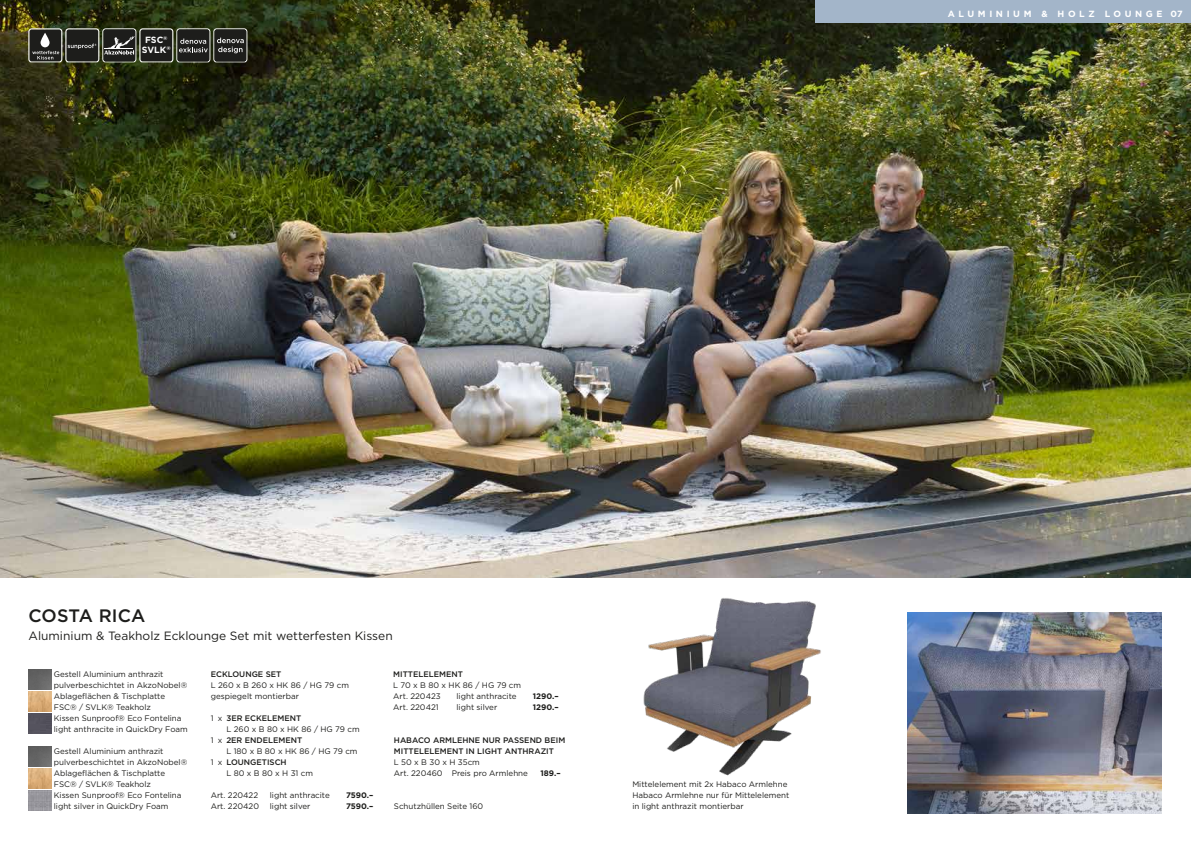
<style>
.page{position:relative;width:1191px;height:842px;background:#fff}
.page>*{position:absolute;margin:0;border:0;box-sizing:border-box;transform-origin:0 0}
.t1{font:500 18px "Gotham";letter-spacing:.005em;color:#1d1d1b}
.t2{font:12px "Gotham";color:#1d1d1b}
.t3{font:700 9px/10.8px "Gotham";letter-spacing:.4em;color:#fff;text-align:center}
.t4{font:8px/11px "Gotham";color:#1d1d1b}
.t5{font:500 8px/11px "Gotham";color:#1d1d1b}
.t6{font:700 8px "Gotham";color:#1d1d1b}
.s1{font-weight:400}
</style>
<div class="page">
<img style="left:0;top:0;width:1191px;height:578px">
<img style="left:28px;top:669px;width:23px;height:20px">
<img style="left:28px;top:691px;width:23px;height:20px">
<img style="left:28px;top:713px;width:23px;height:20px">
<img style="left:28px;top:746px;width:23px;height:20px">
<img style="left:28px;top:768px;width:23px;height:20px">
<img style="left:28px;top:790px;width:23px;height:20px">
<div style="left:815px;top:0;width:376px;height:23px;background:#a3b5c9"></div>
<svg style="left:28px;top:28px;width:219px;height:34px;background:#41423d"></svg>
<img style="left:907px;top:612px;width:254px;height:202px">
<img style="left:643px;top:598px;width:178px;height:178px">
<p class="t3" style="left:142px;top:34px;width:30px">FSC<sup>®<br></sup>SVLK<sup>®</sup></p>
<p class="t3" style="left:947px;top:8px;width:216px">ALUMINIUM &amp; HOLZ LOUNGE</p>
<p class="t3" style="left:1170px;top:8px;width:14px">07</p>
<h1 class="t1" style="left:29px;top:604px;width:118px">COSTA RICA</h1>
<h2 class="t2" style="left:29px;top:628px;width:366px">Aluminium &amp; Teakholz Ecklounge Set mit wetterfesten Kissen</h2>
<p class="t4" style="left:54px;top:669px;width:135px">Gestell Aluminium anthrazit pulverbeschichtet in AkzoNobel®<br>Ablageflächen &amp; Tischplatte<br>FSC® / SVLK® Teakholz<br>Kissen Sunproof® Eco Fontelina light anthracite in QuickDry Foam</p>
<p class="t4" style="left:54px;top:746px;width:135px">Gestell Aluminium anthrazit pulverbeschichtet in AkzoNobel®<br>Ablageflächen &amp; Tischplatte<br>FSC® / SVLK® Teakholz<br>Kissen Sunproof® Eco Fontelina light silver in QuickDry Foam</p>
<p class="t5" style="left:211px;top:669px;width:72px">ECKLOUNGE SET</p>
<p class="t4" style="left:211px;top:680px;width:140px">L 260 x B 260 x HK 86 / HG 79 cm gespiegelt montierbar</p>
<p class="t5" style="left:211px;top:713px;width:92px"><span class="s1">1 x</span> 3ER ECKELEMENT</p>
<p class="t4" style="left:226px;top:724px;width:135px">L 260 x B 80 x HK 86 / HG 79 cm</p>
<p class="t5" style="left:211px;top:735px;width:93px"><span class="s1">1 x</span> 2ER ENDELEMENT</p>
<p class="t4" style="left:226px;top:746px;width:133px">L 180 x B 80 x HK 86 / HG 79 cm</p>
<p class="t5" style="left:211px;top:757px;width:77px"><span class="s1">1 x</span> LOUNGETISCH</p>
<p class="t4" style="left:226px;top:768px;width:88px">L 80 x B 80 x H 31 cm</p>
<p class="t4" style="left:211px;top:790px;width:49px">Art. 220422</p>
<p class="t4" style="left:270px;top:790px;width:61px">light anthracite</p>
<p class="t6" style="left:346px;top:790px;width:29px">7590.–</p>
<p class="t4" style="left:211px;top:801px;width:50px">Art. 220420</p>
<p class="t4" style="left:270px;top:801px;width:42px">light silver</p>
<p class="t6" style="left:346px;top:801px;width:29px">7590.–</p>
<p class="t5" style="left:393px;top:669px;width:71px">MITTELELEMENT</p>
<p class="t4" style="left:393px;top:680px;width:129px">L 70 x B 80 x HK 86 / HG 79 cm<br>Art. 220423</p>
<p class="t4" style="left:456px;top:691px;width:61px">light anthracite</p>
<p class="t6" style="left:533px;top:691px;width:27px">1290.–</p>
<p class="t4" style="left:393px;top:702px;width:47px">Art. 220421</p>
<p class="t4" style="left:456px;top:702px;width:42px">light silver</p>
<p class="t6" style="left:533px;top:702px;width:27px">1290.–</p>
<p class="t5" style="left:394px;top:735px;width:173px">HABACO ARMLEHNE NUR PASSEND BEIM<br>MITTELELEMENT IN LIGHT ANTHRAZIT</p>
<p class="t4" style="left:394px;top:757px;width:135px">L 50 x B 30 x H 35cm<br>Art. 220460 Preis pro Armlehne</p>
<p class="t6" style="left:540px;top:768px;width:22px">189.–</p>
<p class="t4" style="left:394px;top:801px;width:91px">Schutzhüllen Seite 160</p>
<p class="t4" style="left:632px;top:779px;width:158px">Mittelelement mit 2x Habaco Armlehne<br>Habaco Armlehne nur für Mittelelement in light anthrazit montierbar</p>
</div>
